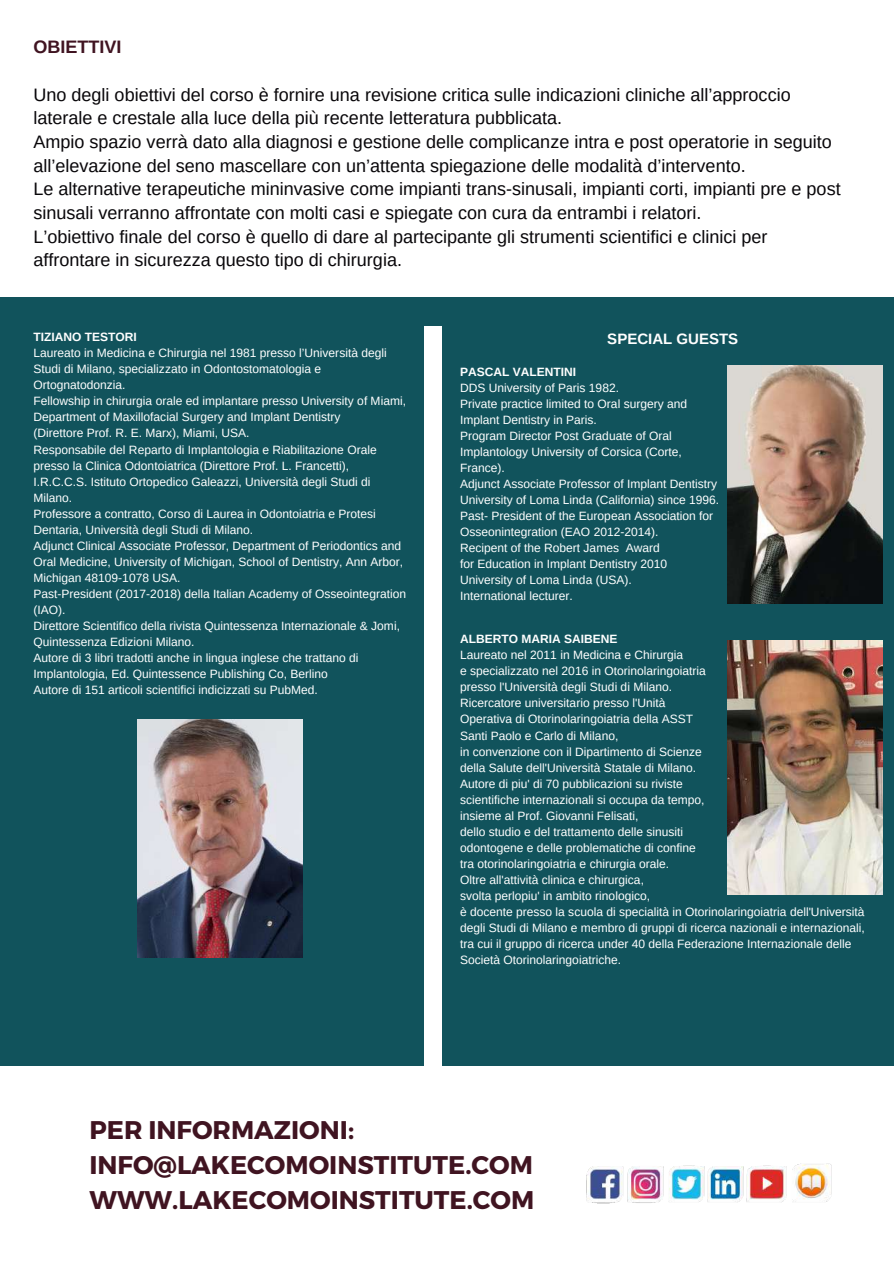
<style>
.page{position:relative;width:894px;height:1264px;background:#fff}
.page>*{position:absolute;margin:0;border:0;box-sizing:border-box;transform-origin:0 0}
.t1{font:700 25.5px/35px "Montserrat";color:#401421}
.t2{font:18px/23.7px "Arimo";color:#080609}
.t3{font:700 18px "Arimo";color:#401421}
.t4{font:700 15px "Arimo";color:#fff}
.t5{font:12px/16px "Arimo";color:#fff}
.t6{font:700 12px "Arimo";color:#fff}
</style>
<div class="page">
<div style="left:0;top:297px;width:893px;height:857px;background:#11535c"></div>
<div style="left:0;top:1065px;width:893px;height:198px;background:#fff"></div>
<div style="left:424px;top:326px;width:17px;height:786px;background:#fff"></div>
<img style="left:727px;top:365px;width:155px;height:238px">
<img style="left:586px;top:1163px;width:246px;height:41px">
<img style="left:137px;top:720px;width:165px;height:237px">
<img style="left:727px;top:640px;width:155px;height:254px">
<h2 class="t3" style="left:33px;top:37px;width:89px">OBIETTIVI</h2>
<p class="t2" style="left:33px;top:83px;width:808px">Uno degli obiettivi del corso è fornire una revisione critica sulle indicazioni cliniche all’approccio laterale e crestale alla luce della più recente letteratura pubblicata.<br>Ampio spazio verrà dato alla diagnosi e gestione delle complicanze intra e post operatorie in seguito all’elevazione del seno mascellare con un’attenta spiegazione delle modalità d’intervento.<br>Le alternative terapeutiche mininvasive come impianti trans-sinusali, impianti corti, impianti pre e post sinusali verranno affrontate con molti casi e spiegate con cura da entrambi i relatori.<br>L’obiettivo finale del corso è quello di dare al partecipante gli strumenti scientifici e clinici per affrontare in sicurezza questo tipo di chirurgia.</p>
<p class="t6" style="left:33px;top:330px;width:105px">TIZIANO TESTORI</p>
<p class="t5" style="left:33px;top:345px;width:374px">Laureato in Medicina e Chirurgia nel 1981 presso l’Università degli Studi di Milano, specializzato in Odontostomatologia e Ortognatodonzia.<br>Fellowship in chirurgia orale ed implantare presso University of Miami, Department of Maxillofacial Surgery and Implant Dentistry<br>(Direttore Prof. R. E. Marx), Miami, USA.<br>Responsabile del Reparto di Implantologia e Riabilitazione Orale presso la Clinica Odontoiatrica (Direttore Prof. L. Francetti), I.R.C.C.S. Istituto Ortopedico Galeazzi, Università degli Studi di Milano.<br>Professore a contratto, Corso di Laurea in Odontoiatria e Protesi Dentaria, Università degli Studi di Milano.<br>Adjunct Clinical Associate Professor, Department of Periodontics and Oral Medicine, University of Michigan, School of Dentistry, Ann Arbor, Michigan 48109-1078 USA.<br>Past-President (2017-2018) della Italian Academy of Osseointegration (IAO).<br>Direttore Scientifico della rivista Quintessenza Internazionale &amp; Jomi, Quintessenza Edizioni Milano.<br>Autore di 3 libri tradotti anche in lingua inglese che trattano di Implantologia, Ed. Quintessence Publishing Co, Berlino<br>Autore di 151 articoli scientifici indicizzati su PubMed.</p>
<p class="t4" style="left:607px;top:330px;width:132px">SPECIAL GUESTS</p>
<p class="t6" style="left:460px;top:365px;width:117px">PASCAL VALENTINI</p>
<p class="t5" style="left:460px;top:380px;width:260px">DDS University of Paris 1982.<br>Private practice limited to Oral surgery and Implant Dentistry in Paris.<br>Program Director Post Graduate of Oral Implantology University of Corsica (Corte, France).<br>Adjunct Associate Professor of Implant Dentistry University of Loma Linda (California) since 1996.<br>Past- President of the European Association for Osseonintegration (EAO 2012-2014).<br>Recipent of the Robert James Award<br>for Education in Implant Dentistry 2010<br>University of Loma Linda (USA).<br>International lecturer.</p>
<p class="t6" style="left:460px;top:632px;width:159px">ALBERTO MARIA SAIBENE</p>
<p class="t5" style="left:460px;top:647px;width:406px">Laureato nel 2011 in Medicina e Chirurgia<br>e specializzato nel 2016 in Otorinolaringoiatria<br>presso l'Università degli Studi di Milano.<br>Ricercatore universitario presso l'Unità<br>Operativa di Otorinolaringoiatria della ASST<br>Santi Paolo e Carlo di Milano,<br>in convenzione con il Dipartimento di Scienze<br>della Salute dell'Università Statale di Milano.<br>Autore di piu' di 70 pubblicazioni su riviste<br>scientifiche internazionali si occupa da tempo,<br>insieme al Prof. Giovanni Felisati,<br>dello studio e del trattamento delle sinusiti<br>odontogene e delle problematiche di confine<br>tra otorinolaringoiatria e chirurgia orale.<br>Oltre all'attività clinica e chirurgica,<br>svolta perlopiu' in ambito rinologico,<br>è docente presso la scuola di specialità in Otorinolaringoiatria dell'Università degli Studi di Milano e membro di gruppi di ricerca nazionali e internazionali, tra cui il gruppo di ricerca under 40 della Federazione Internazionale delle Società Otorinolaringoiatriche.</p>
<h1 class="t1" style="left:89px;top:1110px;width:446px">PER INFORMAZIONI:<br>INFO@LAKECOMOINSTITUTE.COM<br>WWW.LAKECOMOINSTITUTE.COM</h1>
</div>
